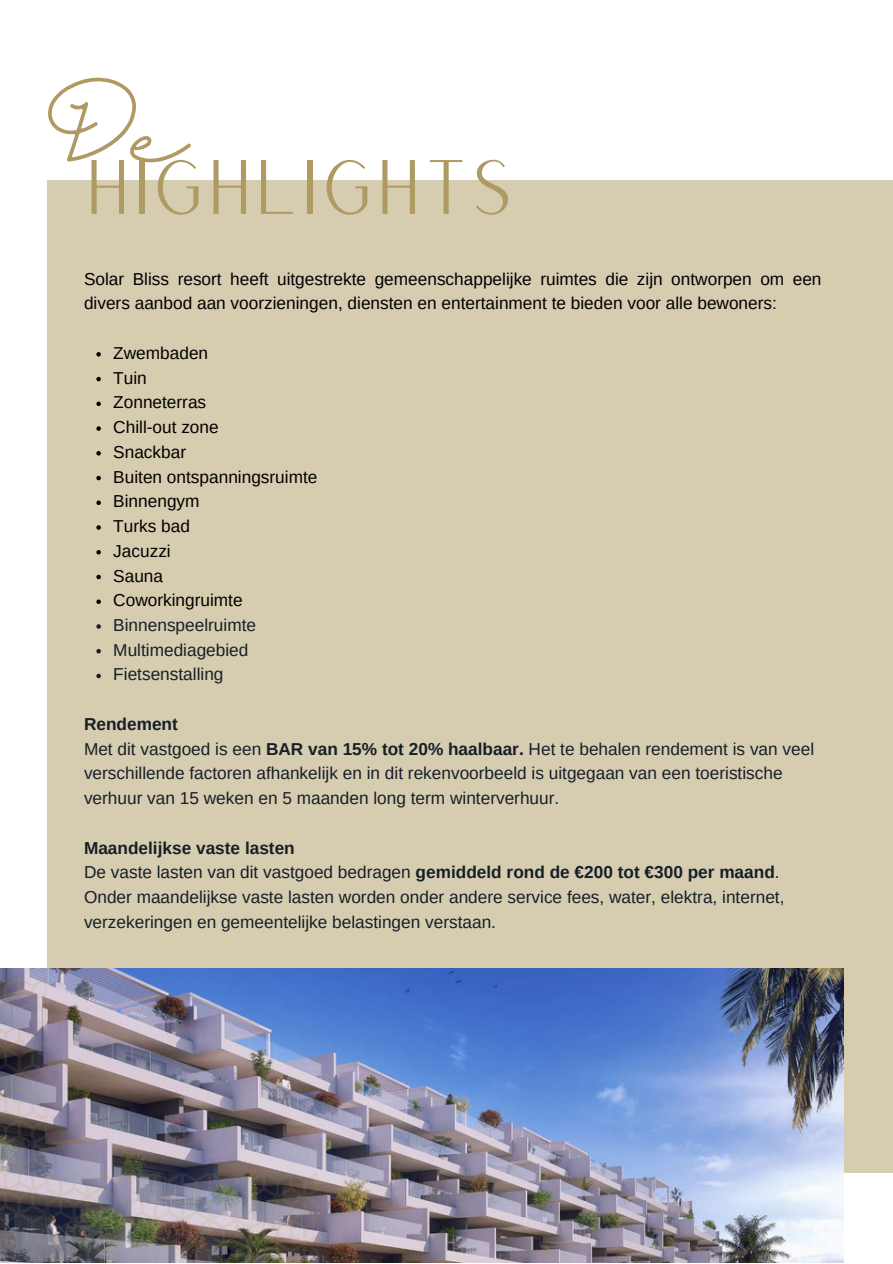
<style>
.page{position:relative;width:893px;height:1264px;background:#fff}
.page>*{position:absolute;margin:0;border:0;box-sizing:border-box;transform-origin:0 0}
.t1{font:75px "Versailles";color:#ae9a62}
.t2{font:69.75px "Halimun";color:#ae9a62}
.t3{font:17.25px/24.8px "Arimo";color:#151f28}
.t4{font:17.25px/24.8px "Arimo";color:#000}
.t5{font:700 17.25px "Arimo";color:#151f28}
.s1{font-weight:700}
</style>
<div class="page">
<div style="left:47px;top:180px;width:845px;height:993px;background:#d6ccb0"></div>
<img style="left:0;top:968px;width:843px;height:294px">
<svg style="left:96px;top:352px;width:5px;height:4px"></svg>
<svg style="left:96px;top:377px;width:5px;height:4px"></svg>
<svg style="left:96px;top:401px;width:5px;height:5px"></svg>
<svg style="left:96px;top:426px;width:5px;height:5px"></svg>
<svg style="left:96px;top:451px;width:5px;height:4px"></svg>
<svg style="left:96px;top:476px;width:5px;height:4px"></svg>
<svg style="left:96px;top:500px;width:5px;height:5px"></svg>
<svg style="left:96px;top:525px;width:5px;height:5px"></svg>
<svg style="left:96px;top:550px;width:5px;height:4px"></svg>
<svg style="left:96px;top:574px;width:5px;height:5px"></svg>
<svg style="left:96px;top:599px;width:5px;height:5px"></svg>
<svg style="left:96px;top:624px;width:5px;height:4px"></svg>
<svg style="left:96px;top:649px;width:5px;height:4px"></svg>
<svg style="left:96px;top:673px;width:5px;height:5px"></svg>
<img style="left:0;top:978px;width:318px;height:284px">
<p class="t2" style="left:47px;top:97px;width:142px">De</p>
<p class="t1" style="left:84px;top:139px;width:431px">HIGHLIGHTS</p>
<p class="t4" style="left:84px;top:266px;width:739px">Solar Bliss resort heeft uitgestrekte gemeenschappelijke ruimtes die zijn ontworpen om een divers aanbod aan voorzieningen, diensten en entertainment te bieden voor alle bewoners:</p>
<p class="t4" style="left:113px;top:340px;width:96px">Zwembaden</p>
<p class="t4" style="left:113px;top:365px;width:35px">Tuin</p>
<p class="t4" style="left:113px;top:390px;width:94px">Zonneterras</p>
<p class="t4" style="left:113px;top:414px;width:107px">Chill-out zone</p>
<p class="t4" style="left:113px;top:439px;width:74px">Snackbar</p>
<p class="t4" style="left:113px;top:464px;width:206px">Buiten ontspanningsruimte</p>
<p class="t4" style="left:113px;top:489px;width:88px">Binnengym</p>
<p class="t4" style="left:113px;top:513px;width:78px">Turks bad</p>
<p class="t4" style="left:113px;top:538px;width:59px">Jacuzzi</p>
<p class="t4" style="left:113px;top:563px;width:51px">Sauna</p>
<p class="t4" style="left:113px;top:588px;width:131px">Coworkingruimte</p>
<p class="t3" style="left:113px;top:612px;width:144px">Binnenspeelruimte</p>
<p class="t3" style="left:113px;top:637px;width:137px">Multimediagebied</p>
<p class="t3" style="left:113px;top:662px;width:112px">Fietsenstalling</p>
<p class="t5" style="left:84px;top:714px;width:95px">Rendement</p>
<p class="t3" style="left:84px;top:736px;width:731px">Met dit vastgoed is een <span class="s1">BAR van 15% tot 20% haalbaar.</span> Het te behalen rendement is van veel verschillende factoren afhankelijk en in dit rekenvoorbeeld is uitgegaan van een toeristische verhuur van 15 weken en 5 maanden long term winterverhuur.</p>
<p class="t5" style="left:84px;top:838px;width:212px">Maandelijkse vaste lasten</p>
<p class="t3" style="left:84px;top:860px;width:702px">De vaste lasten van dit vastgoed bedragen <span class="s1">gemiddeld rond de €200 tot €300 per maand</span>.<br>Onder maandelijkse vaste lasten worden onder andere service fees, water, elektra, internet, verzekeringen en gemeentelijke belastingen verstaan.</p>
</div>
